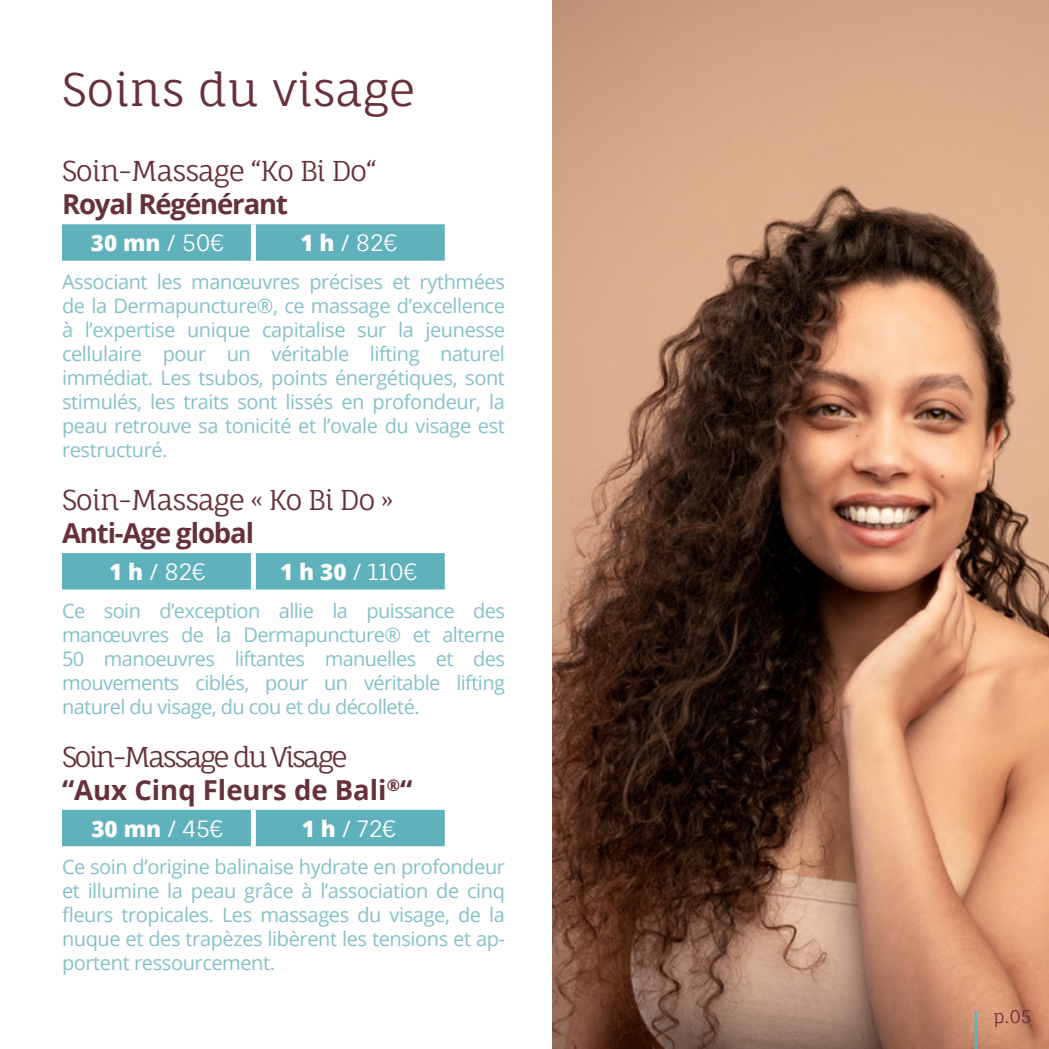
<style>
.page{position:relative;width:1049px;height:1049px;background:#fff}
.page>*{position:absolute;margin:0;border:0;box-sizing:border-box;transform-origin:0 0}
.t1{font:45px "Fauna One";color:#67313b}
.t2{font:27.5px "Fauna One";letter-spacing:-.04em;color:#67313b}
.t3{font:700 27.5px "Open Sans";letter-spacing:-.04em;color:#67313b}
.t4{font:700 27.5px "Open Sans";color:#67313b}
.t5{font:27.5px "Fauna One";letter-spacing:-.09em;color:#67313b}
.t6{font:800 22.5px "Open Sans";color:#fff}
.t7{font:22.5px "Fauna One";color:#fff}
.t8{font:20px/24px "Open Sans";letter-spacing:-.02em;color:#86c1c9;text-align:justify}
.t9{font:17.5px "Fauna One";color:#67313b}
.s1{font-weight:400}
.s2{font-family:"Fauna One";font-weight:400}
.s3{font-family:"Open Sans";font-weight:800}
.s4{font-family:"Open Sans"}
</style>
<div class="page">
<img style="left:553px;top:0;width:496px;height:1049px">
<div style="left:62px;top:224px;width:383px;height:37px;background:#5fb1bc"></div>
<div style="left:251px;top:224px;width:5px;height:37px;background:#fff"></div>
<div style="left:62px;top:553px;width:383px;height:36px;background:#5fb1bc"></div>
<div style="left:251px;top:553px;width:5px;height:36px;background:#fff"></div>
<div style="left:62px;top:810px;width:383px;height:36px;background:#5fb1bc"></div>
<div style="left:251px;top:810px;width:5px;height:36px;background:#fff"></div>
<hr style="left:974px;top:1011px;width:3px;height:38px;background:#5fb1bc">
<h1 class="t1" style="left:62px;top:61px;width:355px">Soins du visage</h1>
<h2 class="t2" style="left:62px;top:154px;width:316px">Soin-Massage “Ko Bi Do“</h2>
<h2 class="t3" style="left:62px;top:185px;width:228px">Royal Régénérant</h2>
<p class="t6" style="left:91px;top:226px;width:135px">30 mn <span class="s1">/</span> <span class="s2">50€</span></p>
<p class="t7" style="left:300px;top:229px;width:99px"><span class="s3">1 h</span> <span class="s4">/</span> 82€</p>
<p class="t8" style="left:62px;top:269px;width:444px">Associant les manœuvres précises et rythmées de la Dermapuncture®, ce massage d’excellence à l’expertise unique capitalise sur la jeunesse cellulaire pour un véritable lifting naturel immédiat. Les tsubos, points énergétiques, sont stimulés, les traits sont lissés en profondeur, la peau retrouve sa tonicité et l’ovale du visage est restructuré.</p>
<h2 class="t2" style="left:62px;top:483px;width:333px">Soin-Massage « Ko Bi Do »</h2>
<h2 class="t3" style="left:62px;top:514px;width:194px">Anti-Age global</h2>
<p class="t7" style="left:109px;top:558px;width:99px"><span class="s3">1 h</span> <span class="s4">/</span> 82€</p>
<p class="t6" style="left:280px;top:555px;width:139px">1 h 30 <span class="s1">/</span> <span class="s2">110€</span></p>
<p class="t8" style="left:62px;top:598px;width:444px">Ce soin d’exception allie la puissance des manœuvres de la Dermapuncture® et alterne 50 manoeuvres liftantes manuelles et des mouvements ciblés, pour un véritable lifting naturel du visage, du cou et du décolleté.</p>
<h2 class="t5" style="left:62px;top:739px;width:287px">Soin-Massage du Visage</h2>
<h2 class="t4" style="left:62px;top:770px;width:352px">“Aux Cinq Fleurs de Bali<sup>®</sup>“</h2>
<p class="t6" style="left:91px;top:811px;width:134px">30 mn <span class="s1">/</span> <span class="s2">45€</span></p>
<p class="t7" style="left:302px;top:814px;width:96px"><span class="s3">1 h</span> <span class="s4">/</span> 72€</p>
<p class="t8" style="left:62px;top:855px;width:444px">Ce soin d’origine balinaise hydrate en profondeur et illumine la peau grâce à l’association de cinq fleurs tropicales. Les massages du visage, de la nuque et des trapèzes libèrent les tensions et ap&shy;portent ressourcement.</p>
<p class="t9" style="left:993px;top:1005px;width:40px">p.05</p>
</div>
